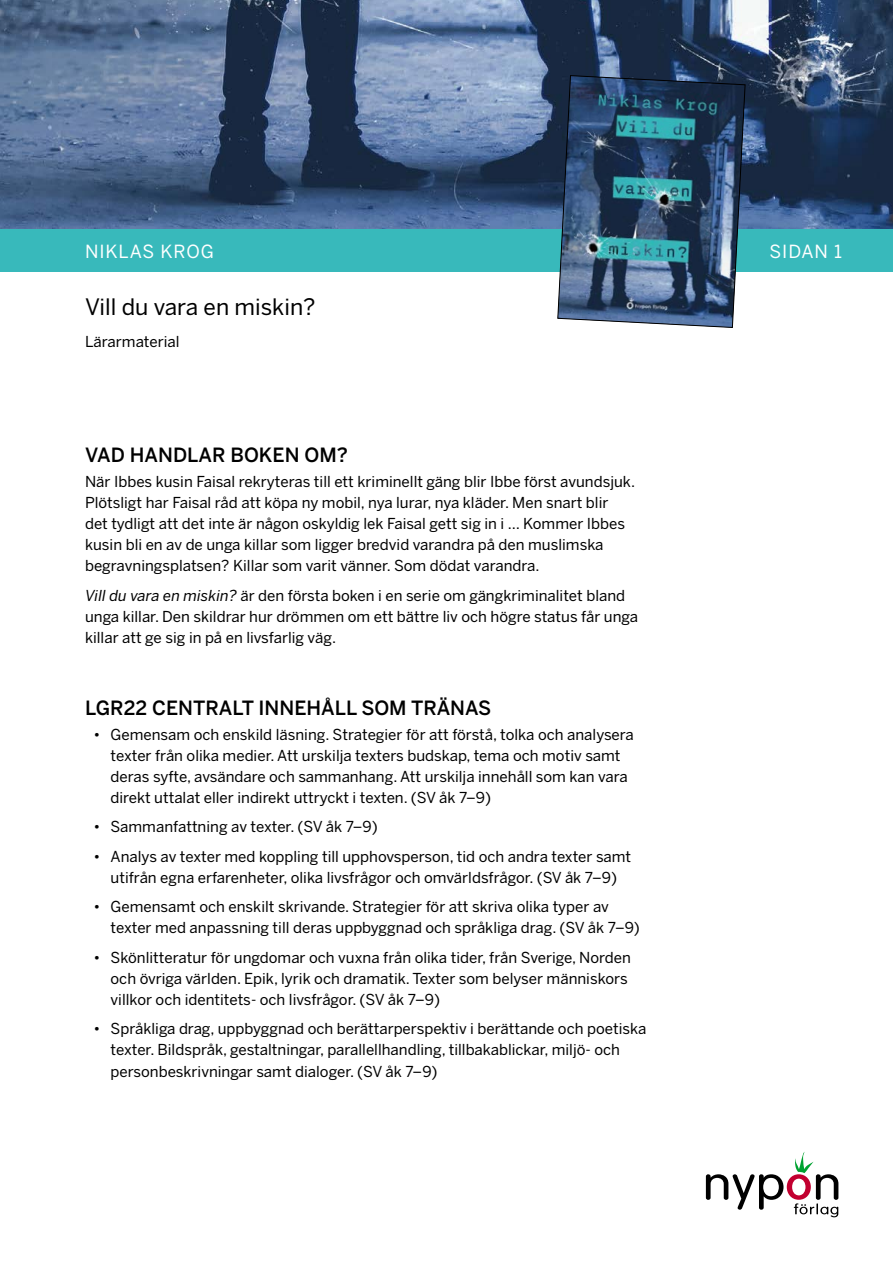
<style>
.page{position:relative;width:893px;height:1263px;background:#fff}
.page>*{position:absolute;margin:0;border:0;box-sizing:border-box;transform-origin:0 0}
.t1{font:22.5px "Benton Sans";color:#000}
.t2{font:500 19.5px "Benton Sans";color:#000}
.t3{font:18px "Benton Sans";letter-spacing:.05em;color:#fff}
.t4{font:15px/21px "Benton Sans";color:#000}
.s1{font-style:italic}
</style>
<div class="page">
<img style="left:0;top:0;width:893px;height:230px">
<div style="left:0;top:230px;width:893px;height:42px;background:#38b9bb"></div>
<img style="left:557px;top:75px;width:189px;height:253px">
<svg style="left:706px;top:1152px;width:132px;height:65px"></svg>
<p class="t3" style="left:85px;top:241px;width:130px">NIKLAS KROG</p>
<h1 class="t1" style="left:85px;top:294px;width:232px">Vill du vara en miskin?</h1>
<p class="t4" style="left:85px;top:331px;width:96px">Lärarmaterial</p>
<h2 class="t2" style="left:85px;top:443px;width:264px">VAD HANDLAR BOKEN OM?</h2>
<p class="t4" style="left:85px;top:471px;width:552px">När Ibbes kusin Faisal rekryteras till ett kriminellt gäng blir Ibbe först avundsjuk.<br>Plötsligt har Faisal råd att köpa ny mobil, nya lurar, nya kläder. Men snart blir<br>det tydligt att det inte är någon oskyldig lek Faisal gett sig in i … Kommer Ibbes kusin bli en av de unga killar som ligger bredvid varandra på den muslimska begravningsplatsen? Killar som varit vänner. Som dödat varandra.</p>
<p class="t4" style="left:85px;top:585px;width:554px"><span class="s1">Vill du vara en miskin?</span> är den första boken i en serie om gängkriminalitet bland unga killar. Den skildrar hur drömmen om ett bättre liv och högre status får unga killar att ge sig in på en livsfarlig väg.</p>
<h2 class="t2" style="left:85px;top:695px;width:408px">LGR22 CENTRALT INNEHÅLL SOM TRÄNAS</h2>
<p class="t4" style="left:111px;top:724px;width:525px;text-indent:-17px">• Gemensam och enskild läsning. Strategier för att förstå, tolka och analysera texter från olika medier. Att urskilja texters budskap, tema och motiv samt deras syfte, avsändare och sammanhang. Att urskilja innehåll som kan vara direkt uttalat eller indirekt uttryckt i texten. (SV åk 7–9)</p>
<p class="t4" style="left:94px;top:816px;width:286px">• Sammanfattning av texter. (SV åk 7–9)</p>
<p class="t4" style="left:94px;top:846px;width:539px;text-align:center">• Analys av texter med koppling till upphovsperson, tid och andra texter samt utifrån egna erfarenheter, olika livsfrågor och omvärldsfrågor. (SV åk 7–9)</p>
<p class="t4" style="left:111px;top:896px;width:531px;text-indent:-17px">• Gemensamt och enskilt skrivande. Strategier för att skriva olika typer av texter med anpassning till deras uppbyggnad och språkliga drag. (SV åk 7–9)</p>
<p class="t4" style="left:111px;top:947px;width:522px;text-indent:-17px">• Skönlitteratur för ungdomar och vuxna från olika tider, från Sverige, Norden och övriga världen. Epik, lyrik och dramatik. Texter som belyser människors villkor och identitets- och livsfrågor. (SV åk 7–9)</p>
<p class="t4" style="left:111px;top:1018px;width:537px;text-indent:-17px">• Språkliga drag, uppbyggnad och berättarperspektiv i berättande och poetiska texter. Bildspråk, gestaltningar, parallellhandling, tillbakablickar, miljö- och personbeskrivningar samt dialoger. (SV åk 7–9)</p>
<p class="t3" style="left:769px;top:241px;width:74px">SIDAN 1</p>
</div>
